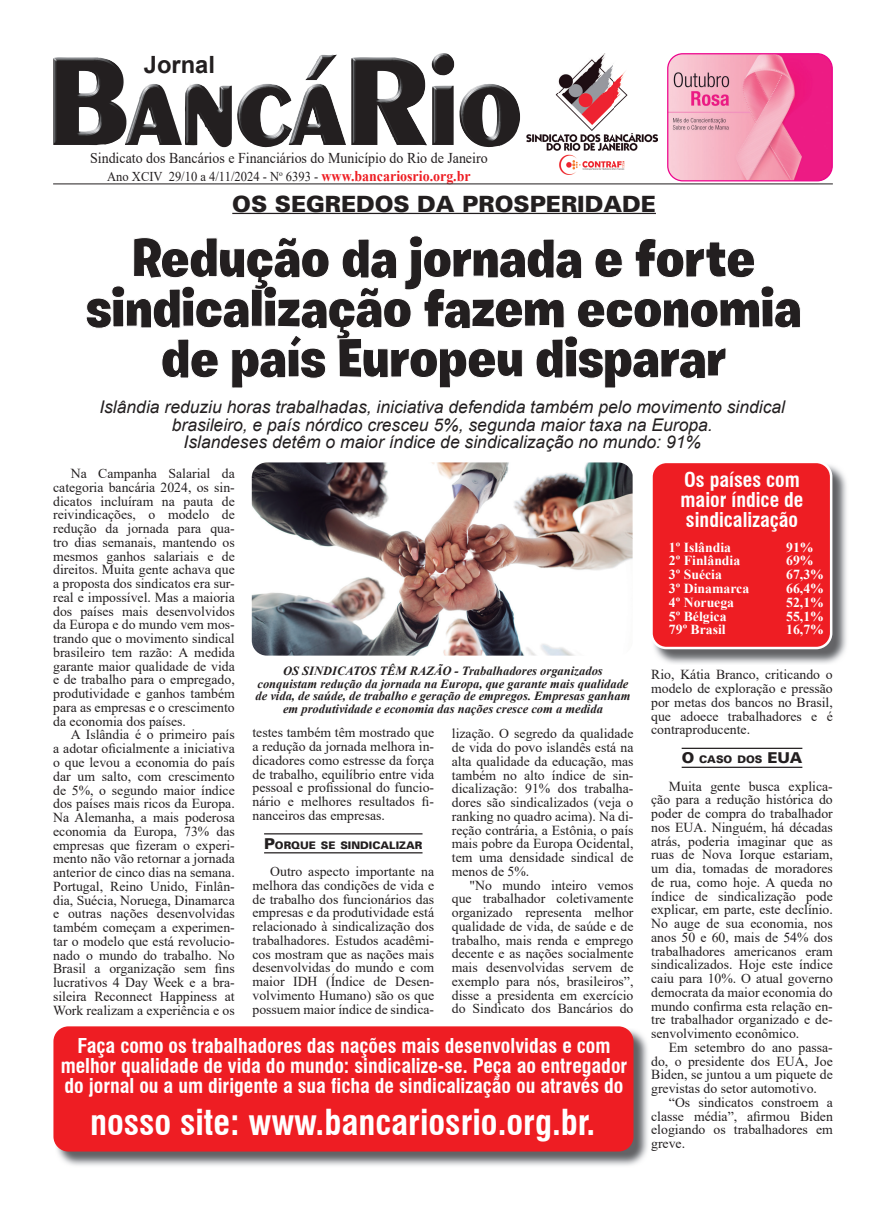
<style>
.page{position:relative;width:886px;height:1205px;background:#fff}
.page>*{position:absolute;margin:0;border:0;box-sizing:border-box;transform-origin:0 0}
.t1{font:900 55px/50px "Burbank Big";color:#231f20;text-align:center;scale:.92 1}
.t2{font:700 condensed 35px "Swiss 721 BT";color:#fff}
.t3{font:700 23.75px "Arial";color:#231f20}
.t4{font:22.5px "USA Black Plain";color:#231f20}
.t5{font:700 condensed 20px/20px "Swiss 721 BT";color:#fff;text-align:center}
.t6{font:italic 17.5px/17.5px "Arial";color:#231f20;text-align:center}
.t7{font:15px "Times New Roman";color:#231f20;scale:.93 1}
.t8{font:13.75px/13.8px "Times New Roman";color:#231f20;text-align:justify}
.t9{font:700 13.75px "Times New Roman";color:#fff}
.t10{font:13.5px "Times New Roman";color:#231f20;scale:.93 1}
.t11{font:italic 700 12.5px/12.5px "Times New Roman";color:#231f20;text-align:center}
.t12{font:10.5px "USA Black Plain";color:#231f20}
.s1{font-weight:700;font-size:15px;color:#ee1d23}
.s2{font-size:15px}
</style>
<div class="page">
<img style="left:653px;top:465px;width:194px;height:199px">
<div style="left:651px;top:462px;width:180px;height:186px;background:#ee1d23;border-radius:15px"></div>
<div style="left:650px;top:461px;width:182px;height:188px;border:2px solid #fff;border-radius:15px"></div>
<img style="left:55px;top:1028px;width:593px;height:138px">
<div style="left:53px;top:1026px;width:580px;height:125px;background:#ee1d23;border-radius:15px"></div>
<img style="left:527px;top:53px;width:130px;height:121px">
<img style="left:53px;top:53px;width:402px;height:92px">
<hr style="left:53px;top:184px;width:780px;height:1px;background:#231f20">
<img style="left:669px;top:55px;width:162px;height:126px">
<div style="left:667px;top:53px;width:166px;height:128px;border:1px solid #ed028c;border-radius:15px"></div>
<hr style="left:232px;top:213px;width:424px;height:1px;background:#231f20">
<img style="left:252px;top:462px;width:380px;height:193px">
<hr style="left:264px;top:833px;width:158px;height:1px;background:#231f20">
<hr style="left:264px;top:852px;width:158px;height:1px;background:#231f20">
<hr style="left:682px;top:748px;width:120px;height:1px;background:#231f20">
<hr style="left:682px;top:767px;width:120px;height:1px;background:#231f20">
<h3 class="t3" style="left:144px;top:48px;width:73px">Jornal</h3>
<p class="t7" style="left:90px;top:147px;width:429px">Sindicato dos Bancários e Financiários do Município do Rio de Janeiro</p>
<p class="t10" style="left:107px;top:166px;width:392px">Ano XCIV 29/10 a 4/11/2024 - N<sup>o</sup> 6393 - <span class="s1">www.bancariosrio.org.br</span></p>
<h3 class="t4" style="left:232px;top:190px;width:425px">OS SEGREDOS DA PROSPERIDADE</h3>
<h1 class="t1" style="left:86px;top:233px;width:779px">Redução da jornada e forte sindIcalIzação fazem eConomia de país Europeu disparaR</h1>
<p class="t6" style="left:99px;top:398px;width:687px">Islândia reduziu horas trabalhadas, iniciativa defendida também pelo movimento sindical brasileiro, e país nórdico cresceu 5%, segunda maior taxa na Europa.<br>Islandeses detêm o maior índice de sindicalização no mundo: 91%</p>
<h3 class="t5" style="left:680px;top:470px;width:124px;text-align:left">Os países com maior índice de sindicalização</h3>
<p class="t9" style="left:669px;top:537px;width:64px">1º Islândia</p>
<p class="t9" style="left:786px;top:537px;width:29px">91%</p>
<p class="t9" style="left:669px;top:551px;width:73px">2º Finlândia</p>
<p class="t9" style="left:786px;top:551px;width:29px">69%</p>
<p class="t9" style="left:669px;top:565px;width:55px">3º Suécia</p>
<p class="t9" style="left:786px;top:565px;width:39px">67,3%</p>
<p class="t9" style="left:669px;top:578px;width:82px">3º Dinamarca</p>
<p class="t9" style="left:786px;top:578px;width:39px">66,4%</p>
<p class="t9" style="left:669px;top:592px;width:67px">4º Noruega</p>
<p class="t9" style="left:786px;top:592px;width:39px">52,1%</p>
<p class="t9" style="left:669px;top:606px;width:59px">5º Bélgica</p>
<p class="t9" style="left:786px;top:606px;width:39px">55,1%</p>
<p class="t9" style="left:669px;top:620px;width:58px">79º Brasil</p>
<p class="t9" style="left:786px;top:620px;width:39px">16,7%</p>
<p class="t8" style="left:53px;top:466px;width:183px;text-indent:18px">Na Campanha Salarial da categoria bancária 2024, os sin&shy;dicatos incluíram na pauta de reivindicações, o modelo de redução da jornada para qua&shy;tro dias semanais, mantendo os mesmos ganhos salariais e de direitos. Muita gente achava que a proposta dos sindicatos era sur&shy;real e impossível. Mas a maioria dos países mais desenvolvidos da Europa e do mundo vem mos&shy;trando que o movimento sindical brasileiro tem razão: A medida garante maior qualidade de vida e de trabalho para o empregado, produtividade e ganhos também para as empresas e o crescimento da economia dos países.</p>
<p class="t8" style="left:53px;top:727px;width:183px;text-indent:18px">A Islândia é o primeiro país a adotar oficialmente a iniciativa o que levou a economia do país dar um salto, com crescimento de 5%, o segundo maior índice dos países mais ricos da Europa.<br>Na Alemanha, a mais poderosa economia da Europa, 73% das empresas que fizeram o experi&shy;mento não vão retornar a jornada anterior de cinco dias na semana.<br>Portugal, Reino Unido, Finlân&shy;dia, Suécia, Noruega, Dinamarca e outras nações desenvolvidas também começam a experimen&shy;tar o modelo que está revolucio&shy;nado o mundo do trabalho. No Brasil a organização sem fins lucrativos 4 Day Week e a bra&shy;sileira Reconnect Happiness at Work realizam a experiência e os</p>
<p class="t8" style="left:252px;top:725px;width:183px">testes também têm mostrado que a redução da jornada melhora in&shy;dicadores como estresse da força de trabalho, equilíbrio entre vida pessoal e profissional do funcio&shy;nário e melhores resultados fi&shy;nanceiros das empresas.</p>
<p class="t11" style="left:255px;top:664px;width:376px">OS SINDICATOS TÊM RAZÃO - Trabalhadores organizados conquistam redução da jornada na Europa, que garante mais qualidade de vida, de saúde, de trabalho e geração de empregos. Empresas ganham em produtividade e economia das nações cresce com a medida</p>
<p class="t8" style="left:651px;top:667px;width:183px">Rio, Kátia Branco, criticando o modelo de exploração e pressão por metas dos bancos no Brasil, que adoece trabalhadores e é contraproducente.</p>
<p class="t12" style="left:682px;top:753px;width:122px"><span class="s2">O</span> CASO DOS <span class="s2">EUA</span></p>
<p class="t8" style="left:651px;top:779px;width:183px;text-indent:18px">Muita gente busca explica&shy;ção para a redução histórica do poder de compra do trabalhador nos EUA. Ninguém, há décadas atrás, poderia imaginar que as ruas de Nova Iorque estariam, um dia, tomadas de moradores de rua, como hoje. A queda no índice de sindicalização pode explicar, em parte, este declínio.<br>No auge de sua economia, nos anos 50 e 60, mais de 54% dos trabalhadores americanos eram sindicalizados. Hoje este índice caiu para 10%. O atual governo democrata da maior economia do mundo confirma esta relação en&shy;tre trabalhador organizado e de&shy;senvolvimento econômico.</p>
<p class="t8" style="left:651px;top:1040px;width:183px;text-indent:18px">Em setembro do ano passa&shy;do, o presidente dos EUA, Joe Biden, se juntou a um piquete de grevistas do setor automotivo.</p>
<p class="t8" style="left:651px;top:1095px;width:183px;text-indent:18px">“Os sindicatos constroem a classe média”, afirmou Biden elogiando os trabalhadores em greve.</p>
<p class="t8" style="left:452px;top:726px;width:183px">lização. O segredo da qualidade de vida do povo islandês está na alta qualidade da educação, mas também no alto índice de sin&shy;dicalização: 91% dos trabalha&shy;dores são sindicalizados (veja o ranking no quadro acima). Na di&shy;reção contrária, a Estônia, o país mais pobre da Europa Ocidental, tem uma densidade sindical de menos de 5%.</p>
<p class="t8" style="left:452px;top:877px;width:183px;text-indent:18px">"No mundo inteiro vemos que trabalhador coletivamente organizado representa melhor qualidade de vida, de saúde e de trabalho, mais renda e emprego decente e as nações socialmente mais desenvolvidas servem de exemplo para nós, brasileiros”, disse a presidenta em exercício do Sindicato dos Bancários do</p>
<p class="t12" style="left:264px;top:838px;width:160px"><span class="s2">P</span>ORQUE SE SINDICALIZAR</p>
<p class="t8" style="left:252px;top:864px;width:183px;text-indent:18px">Outro aspecto importante na melhora das condições de vida e de trabalho dos funcionários das empresas e da produtividade está relacionado à sindicalização dos trabalhadores. Estudos acadêmi&shy;cos mostram que as nações mais desenvolvidas do mundo e com maior IDH (Índice de Desen&shy;volvimento Humano) são os que possuem maior índice de sindica-</p>
<h3 class="t5" style="left:61px;top:1036px;width:568px">Faça como os trabalhadores das nações mais desenvolvidas e com melhor qualidade de vida do mundo: sindicalize-se. Peça ao entregador do jornal ou a um dirigente a sua ficha de sindicalização ou através do</h3>
<h2 class="t2" style="left:90px;top:1101px;width:506px">nosso site: www.bancariosrio.org.br.</h2>
</div>
